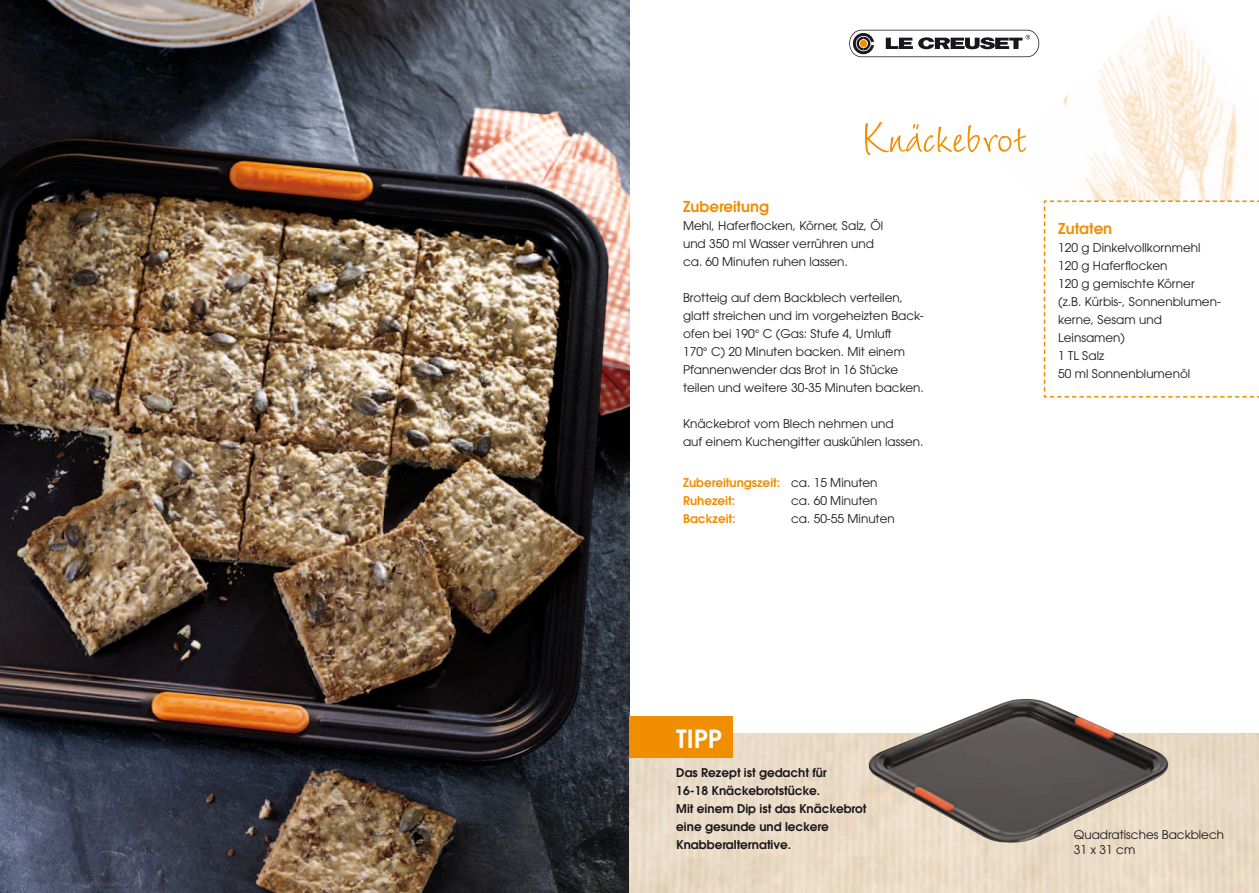
<style>
.page{position:relative;width:1259px;height:893px;background:#fff}
.page>*{position:absolute;margin:0;border:0;box-sizing:border-box;transform-origin:0 0}
.t1{font:60px "Wiesbaden Swing Roman";color:#f18e00}
.t2{font:600 24.9px "ITC Avant Garde Pro";color:#fff}
.t3{font:600 15px "ITC Avant Garde Pro";color:#f18e00}
.t4{font:12px/18px "ITC Avant Garde Pro";color:#1a171c}
.t5{font:600 12px/18px "ITC Avant Garde Pro";color:#1a171c}
.t6{font:600 12px/18px "ITC Avant Garde Pro";color:#f18e00}
.s1{font-weight:400;color:#1a171c}
</style>
<div class="page">
<img style="left:0;top:0;width:629px;height:893px">
<img style="left:997px;top:14px;width:240px;height:186px">
<svg style="left:1043px;top:200px;width:216px;height:198px"></svg>
<svg style="left:849px;top:30px;width:190px;height:27px"></svg>
<img style="left:629px;top:733px;width:630px;height:160px">
<img style="left:868px;top:699px;width:300px;height:145px">
<div style="left:629px;top:716px;width:103px;height:42px;background:#f18e00"></div>
<h1 class="t1" style="left:860px;top:104px;width:168px">Knäckebrot</h1>
<p class="t3" style="left:683px;top:196px;width:87px">Zubereitung</p>
<p class="t4" style="left:683px;top:216px;width:202px">Mehl, Haferflocken, Körner, Salz, Öl und 350 ml Wasser verrühren und ca. 60 Minuten ruhen lassen.</p>
<p class="t4" style="left:683px;top:288px;width:242px">Brotteig auf dem Backblech verteilen, glatt streichen und im vorgeheizten Back&shy;ofen bei 190° C (Gas: Stufe 4, Umluft<br>170° C) 20 Minuten backen. Mit einem Pfannenwender das Brot in 16 Stücke teilen und weitere 30-35 Minuten backen.</p>
<p class="t4" style="left:683px;top:414px;width:242px">Knäckebrot vom Blech nehmen und<br>auf einem Kuchengitter auskühlen lassen.</p>
<p class="t6" style="left:683px;top:474px;width:196px">Zubereitungszeit: <span class="s1">ca. 15 Minuten<br></span>Ruhezeit:</p>
<p class="t4" style="left:791px;top:492px;width:88px">ca. 60 Minuten</p>
<p class="t6" style="left:683px;top:510px;width:54px">Backzeit:</p>
<p class="t4" style="left:791px;top:510px;width:105px">ca. 50-55 Minuten</p>
<p class="t3" style="left:1058px;top:218px;width:55px">Zutaten</p>
<p class="t4" style="left:1058px;top:238px;width:164px">120 g Dinkelvollkornmehl<br>120 g Haferflocken<br>120 g gemischte Körner<br>(z.B. Kürbis-, Sonnenblumen&shy;kerne, Sesam und<br>Leinsamen)<br>1 TL Salz<br>50 ml Sonnenblumenöl</p>
<h2 class="t2" style="left:676px;top:722px;width:47px">TIPP</h2>
<p class="t5" style="left:676px;top:763px;width:192px">Das Rezept ist gedacht für<br>16-18 Knäckebrotstücke.<br>Mit einem Dip ist das Knäckebrot eine gesunde und leckere<br>Knabberalternative.</p>
<p class="t4" style="left:1074px;top:827px;width:152px;line-height:15px">Quadratisches Backblech<br>31 x 31 cm</p>
</div>
